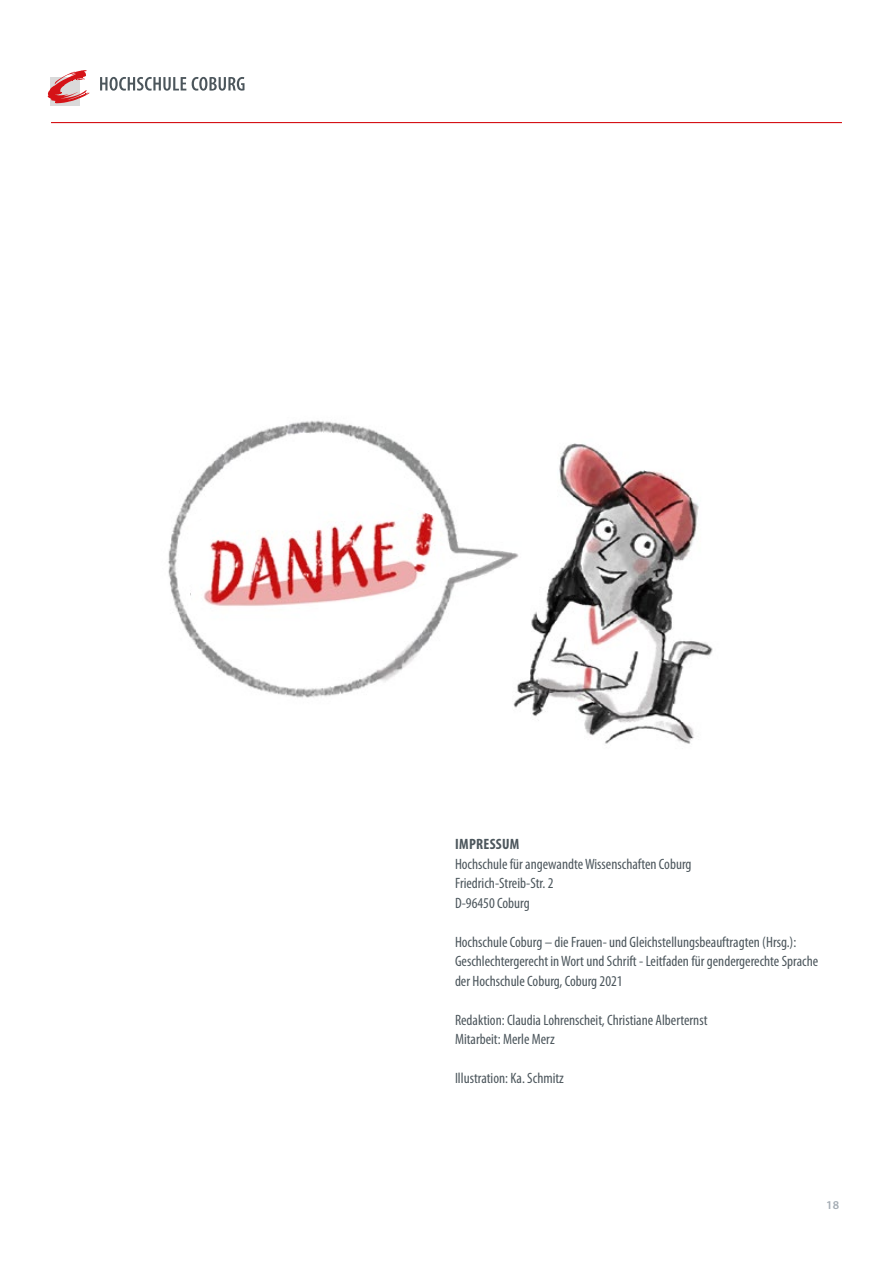
<style>
.page{position:relative;width:893px;height:1263px;background:#fff}
.page>*{position:absolute;margin:0;border:0;box-sizing:border-box;transform-origin:0 0}
.t1{font:condensed 15px/19.5px "Myriad Pro";color:#4c565c}
.t2{font:700 condensed 15px "Myriad Pro";letter-spacing:.02em;color:#4c565c}
.t3{font:600 12px "Myriad Pro";color:#a5adb4}
</style>
<div class="page">
<img style="left:168px;top:420px;width:545px;height:324px">
<div style="left:51px;top:77px;width:29px;height:29px;background:#dadada"></div>
<svg style="left:48px;top:70px;width:41px;height:33px"></svg>
<svg style="left:100px;top:77px;width:86px;height:14px"></svg>
<svg style="left:192px;top:77px;width:52px;height:14px"></svg>
<hr style="left:51px;top:122px;width:791px;height:1px;background:#d51317">
<svg style="left:204px;top:496px;width:48px;height:29px"></svg>
<p class="t2" style="left:455px;top:835px;width:66px">IMPRESSUM</p>
<p class="t1" style="left:455px;top:854px;width:238px">Hochschule für angewandte Wissenschaften Coburg<br>Friedrich-Streib-Str. 2<br>D-96450 Coburg</p>
<p class="t1" style="left:455px;top:932px;width:365px">Hochschule Coburg – die Frauen- und Gleichstellungsbeauftragten (Hrsg.):<br>Geschlechtergerecht in Wort und Schrift - Leitfaden für gendergerechte Sprache der Hochschule Coburg, Coburg 2021</p>
<p class="t1" style="left:455px;top:1010px;width:254px">Redaktion: Claudia Lohrenscheit, Christiane Alberternst<br>Mitarbeit: Merle Merz</p>
<p class="t1" style="left:455px;top:1068px;width:111px">Illustration: Ka. Schmitz</p>
<p class="t3" style="left:826px;top:1197px;width:14px">18</p>
</div>
